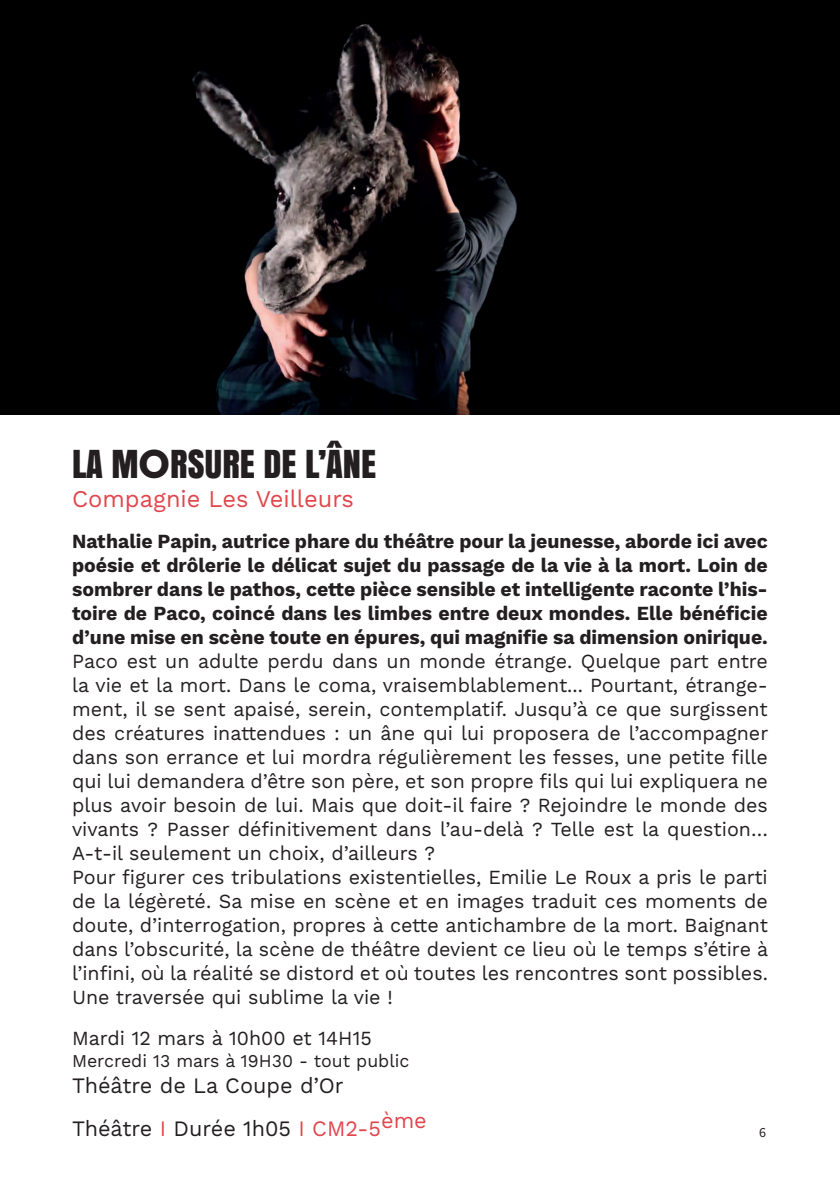
<style>
.page{position:relative;width:840px;height:1191px;background:#fff}
.page>*{position:absolute;margin:0;border:0;box-sizing:border-box;transform-origin:0 0}
.t1{font:36px "Anton";color:#231f20}
.t2{font:24px "Work Sans";color:#e1464c}
.t3{font:22px/43.2px "Work Sans";color:#231f20}
.t4{font:20px/24px "Work Sans";color:#231f20}
.t5{font:700 20px/24px "Work Sans";color:#231f20;text-align:justify}
.t6{font:18px "Work Sans";color:#231f20}
.t7{font:14px "Source Sans Pro";color:#231f20}
.s1{font-family:"Poppins";font-size:40px}
.s2{color:#e1464c}
</style>
<div class="page">
<img style="left:0;top:0;width:839px;height:414px">
<h1 class="t1" style="left:72px;top:436px;width:305px">LA M<span class="s1">O</span>RSURE DE L’ÂNE</h1>
<p class="t2" style="left:72px;top:485px;width:283px">Compagnie Les Veilleurs</p>
<p class="t5" style="left:72px;top:530px;width:697px">Nathalie Papin, autrice phare du théâtre pour la jeunesse, aborde ici avec poésie et drôlerie le délicat sujet du passage de la vie à la mort. Loin de sombrer dans le pathos, cette pièce sensible et intelligente raconte l’his&shy;toire de Paco, coincé dans les limbes entre deux mondes. Elle bénéficie d’une mise en scène toute en épures, qui magnifie sa dimension onirique.</p>
<p class="t4" style="left:72px;top:650px;width:697px">Paco est un adulte perdu dans un monde étrange. Quelque part entre la vie et la mort. Dans le coma, vraisemblablement... Pourtant, étrange&shy;ment, il se sent apaisé, serein, contemplatif. Jusqu’à ce que surgissent des créatures inattendues : un âne qui lui proposera de l’accompagner dans son errance et lui mordra régulièrement les fesses, une petite fille qui lui demandera d’être son père, et son propre fils qui lui expliquera ne plus avoir besoin de lui. Mais que doit-il faire ? Rejoindre le monde des vivants ? Passer définitivement dans l’au-delà ? Telle est la question… A-t-il seulement un choix, d’ailleurs ?<br>Pour figurer ces tribulations existentielles, Emilie Le Roux a pris le parti de la légèreté. Sa mise en scène et en images traduit ces moments de doute, d’interrogation, propres à cette antichambre de la mort. Baignant dans l’obscurité, la scène de théâtre devient ce lieu où le temps s’étire à l’infini, où la réalité se distord et où toutes les rencontres sont possibles.<br>Une traversée qui sublime la vie !</p>
<p class="t4" style="left:72px;top:1027px;width:301px">Mardi 12 mars à 10h00 et 14H15</p>
<p class="t6" style="left:72px;top:1050px;width:339px">Mercredi 13 mars à 19H30 - tout public</p>
<p class="t3" style="left:72px;top:1065px;width:356px">Théâtre de La Coupe d’Or<br>Théâtre <span class="s2">I</span> Durée 1h05 <span class="s2">I CM2-5</span><sup>ème</sup></p>
<p class="t7" style="left:758px;top:1123px;width:8px">6</p>
</div>
